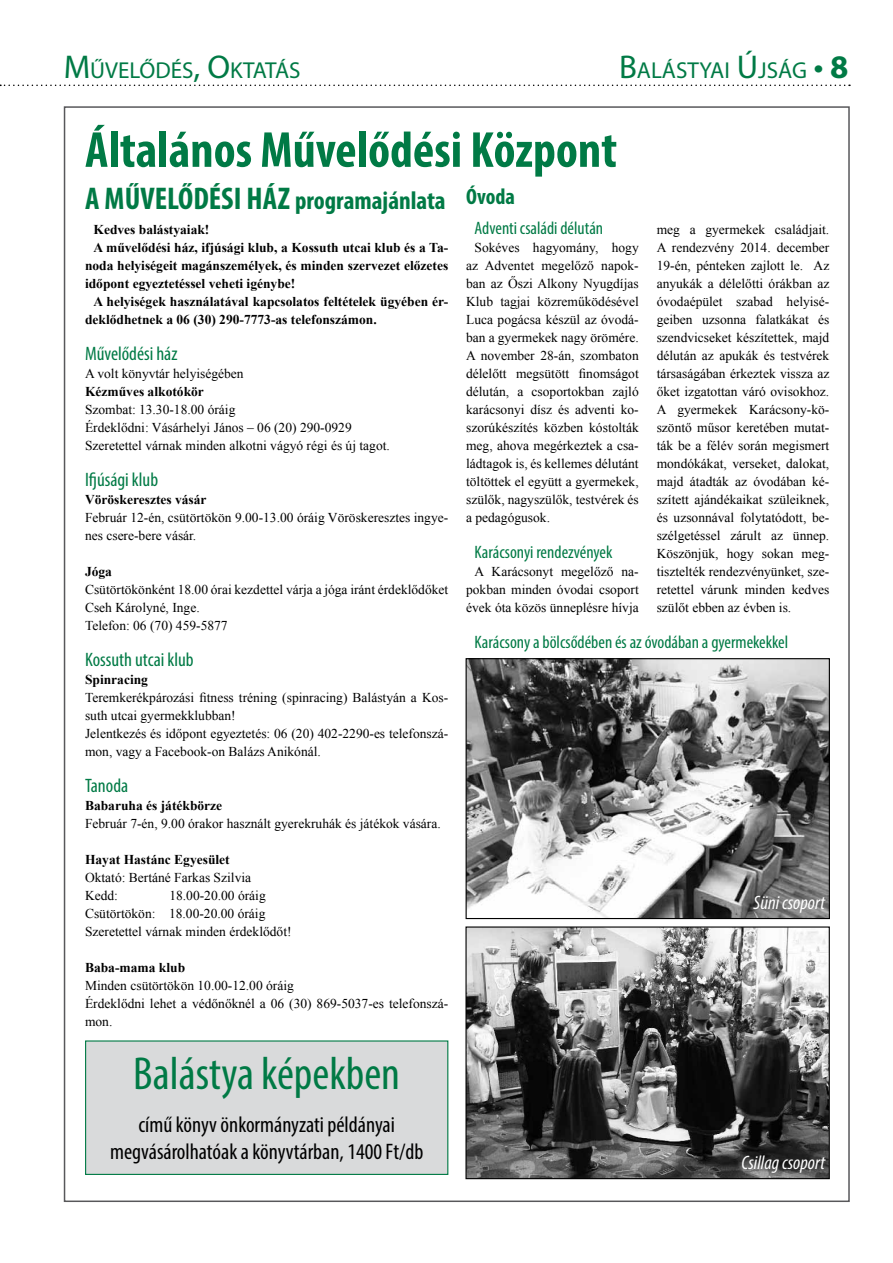
<style>
.page{position:relative;width:893px;height:1263px;background:#fff}
.page>*{position:absolute;margin:0;border:0;box-sizing:border-box;transform-origin:0 0}
.t1{font:700 condensed 51px "Myriad Pro";color:#007a45}
.t2{font:condensed 46.5px "Myriad Pro";color:#007a45}
.t3{font:700 condensed 25.5px "Myriad Pro";color:#007a45}
.t4{font:23.1px "Myriad Pro";color:#007a45}
.t5{font:condensed 22.5px/27px "Myriad Pro";color:#000;text-align:center}
.t6{font:700 condensed 22.5px "Myriad Pro";color:#007a45}
.t7{font:condensed 19.5px "Myriad Pro";color:#007a45}
.t8{font:italic condensed 19.5px "Myriad Pro";color:#fff}
.t9{font:condensed 18px "Myriad Pro";color:#007a45}
.t10{font:13.5px/18px "Times New Roman";color:#000}
.t11{font:700 13.5px "Times New Roman";color:#000}
.s1{font-size:33px}
.s2{font-family:"Times New Roman";font-weight:700;font-size:27px}
.s3{font-weight:700;font-size:33px}
.s4{font-size:31.5px}
</style>
<div class="page">
<svg style="left:0;top:85px;width:850px;height:1px"></svg>
<img style="left:468px;top:660px;width:360px;height:257px">
<div style="left:466px;top:658px;width:364px;height:261px;border:1px solid #000"></div>
<img style="left:467px;top:928px;width:361px;height:249px">
<div style="left:465px;top:926px;width:365px;height:253px;border:1px solid #000"></div>
<div style="left:86px;top:1041px;width:362px;height:133px;background:#d9dadb"></div>
<div style="left:85px;top:1040px;width:363px;height:135px;border:1px solid #007a45"></div>
<h3 class="t4" style="left:64px;top:56px;width:238px"><span class="s1">M</span> ŰVELŐDÉS<span class="s1">, O</span>KTATÁS</h3>
<h3 class="t4" style="left:619px;top:56px;width:231px"><span class="s1">B</span>ALÁSTYAI <span class="s1">Ú</span>JSÁG <span class="s2">•</span> <span class="s3">8</span></h3>
<h1 class="t1" style="left:85px;top:118px;width:533px">Általános Művelődési Központ</h1>
<h3 class="t6" style="left:466px;top:182px;width:50px">Óvoda</h3>
<p class="t11" style="left:94px;top:220px;width:117px">Kedves balástyaiak!</p>
<p class="t11" style="left:94px;top:238px;width:356px">A művelődési ház, ifjúsági klub, a Kossuth utcai klub és a Ta-</p>
<p class="t11" style="left:85px;top:256px;width:365px">noda helyiségeit magánszemélyek, és minden szervezet előzetes</p>
<p class="t11" style="left:85px;top:274px;width:212px">időpont egyeztetéssel veheti igénybe!</p>
<p class="t11" style="left:94px;top:292px;width:356px">A helyiségek használatával kapcsolatos feltételek ügyében ér-</p>
<p class="t11" style="left:85px;top:310px;width:293px">deklődhetnek a 06 (30) 290-7773-as telefonszámon.</p>
<h3 class="t7" style="left:85px;top:342px;width:94px">Művelődési ház</h3>
<p class="t10" style="left:85px;top:364px;width:160px">A volt könyvtár helyiségében</p>
<p class="t11" style="left:85px;top:382px;width:120px">Kézműves alkotókör</p>
<p class="t10" style="left:85px;top:400px;width:306px">Szombat: 13.30-18.00 óráig<br>Érdeklődni: Vásárhelyi János – 06 (20) 290-0929<br>Szeretettel várnak minden alkotni vágyó régi és új tagot.</p>
<h3 class="t7" style="left:85px;top:468px;width:75px">Ifjúsági klub</h3>
<p class="t11" style="left:85px;top:490px;width:123px">Vöröskeresztes vásár</p>
<p class="t10" style="left:85px;top:508px;width:365px">Február 12-én, csütörtökön 9.00-13.00 óráig Vöröskeresztes ingye&shy;nes csere-bere vásár.</p>
<p class="t11" style="left:85px;top:562px;width:28px">Jóga</p>
<p class="t10" style="left:85px;top:580px;width:365px">Csütörtökönként 18.00 órai kezdettel várja a jóga iránt érdeklődőket<br>Cseh Károlyné, Inge.<br>Telefon: 06 (70) 459-5877</p>
<h3 class="t7" style="left:85px;top:648px;width:110px">Kossuth utcai klub</h3>
<p class="t11" style="left:85px;top:670px;width:65px">Spinracing</p>
<p class="t10" style="left:85px;top:688px;width:365px">Teremkerékpározási fitness tréning (spinracing) Balástyán a Kos&shy;suth utcai gyermekklubban!<br>Jelentkezés és időpont egyeztetés: 06 (20) 402-2290-es telefonszá&shy;mon, vagy a Facebook-on Balázs Anikónál.</p>
<h3 class="t7" style="left:85px;top:774px;width:45px">Tanoda</h3>
<p class="t11" style="left:85px;top:796px;width:139px">Babaruha és játékbörze</p>
<p class="t10" style="left:85px;top:814px;width:357px">Február 7-én, 9.00 órakor használt gyerekruhák és játékok vására.</p>
<p class="t11" style="left:85px;top:850px;width:146px">Hayat Hastánc Egyesület</p>
<p class="t10" style="left:85px;top:868px;width:168px">Oktató: Bertáné Farkas Szilvia<br>Kedd:</p>
<h3 class="t3" style="left:85px;top:185px;width:362px"><span class="s4">A MŰVELŐDÉSI HÁZ</span> programajánlata</h3>
<h3 class="t9" style="left:475px;top:217px;width:130px">Adventi családi délután</h3>
<p class="t10" style="left:466px;top:238px;width:174px;text-align:justify;text-indent:9px">Sokéves hagyomány, hogy az Adventet megelőző napok&shy;ban az Őszi Alkony Nyugdíjas Klub tagjai közreműködésével Luca pogácsa készül az óvodá&shy;ban a gyermekek nagy örömére.<br>A november 28-án, szombaton délelőtt megsütött finomságot délután, a csoportokban zajló karácsonyi dísz és adventi ko&shy;szorúkészítés közben kóstolták meg, ahova megérkeztek a csa&shy;ládtagok is, és kellemes délutánt töltöttek el együtt a gyermekek, szülők, nagyszülők, testvérek és a pedagógusok.</p>
<h3 class="t9" style="left:475px;top:541px;width:139px">Karácsonyi rendezvények</h3>
<p class="t10" style="left:466px;top:562px;width:174px;text-align:justify;text-indent:9px">A Karácsonyt megelőző na&shy;pokban minden óvodai csoport évek óta közös ünneplésre hívja</p>
<p class="t10" style="left:657px;top:220px;width:174px;text-align:justify">meg a gyermekek családjait.<br>A rendezvény 2014. december 19-én, pénteken zajlott le. Az anyukák a délelőtti órákban az óvodaépület szabad helyisé&shy;geiben uzsonna falatkákat és szendvicseket készítettek, majd délután az apukák és testvérek társaságában érkeztek vissza az őket izgatottan váró ovisokhoz.<br>A gyermekek Karácsony-kö&shy;szöntő műsor keretében mutat&shy;ták be a félév során megismert mondókákat, verseket, dalokat, majd átadták az óvodában ké&shy;szített ajándékaikat szüleiknek, és uzsonnával folytatódott, be&shy;szélgetéssel zárult az ünnep.<br>Köszönjük, hogy sokan meg&shy;tisztelték rendezvényünket, sze&shy;retettel várunk minden kedves szülőt ebben az évben is.</p>
<h3 class="t9" style="left:475px;top:631px;width:315px">Karácsony a bölcsődében és az óvodában a gyermekekkel</h3>
<p class="t10" style="left:85px;top:886px;width:208px;text-indent:84px">18.00-20.00 óráig<br>Csütörtökön: 18.00-20.00 óráig<br>Szeretettel várnak minden érdeklődőt!</p>
<p class="t11" style="left:85px;top:958px;width:102px">Baba-mama klub</p>
<p class="t10" style="left:85px;top:976px;width:365px">Minden csütörtökön 10.00-12.00 óráig<br>Érdeklődni lehet a védőnőknél a 06 (30) 869-5037-es telefonszá&shy;mon.</p>
<h3 class="t8" style="left:754px;top:890px;width:73px">Süni csoport</h3>
<h2 class="t2" style="left:133px;top:1046px;width:268px">Balástya képekben</h2>
<h3 class="t5" style="left:110px;top:1111px;width:315px">című könyv önkormányzati példányai megvásárolhatóak a könyvtárban, 1400 Ft/db</h3>
<h3 class="t8" style="left:741px;top:1150px;width:85px">Csillag csoport</h3>
</div>
